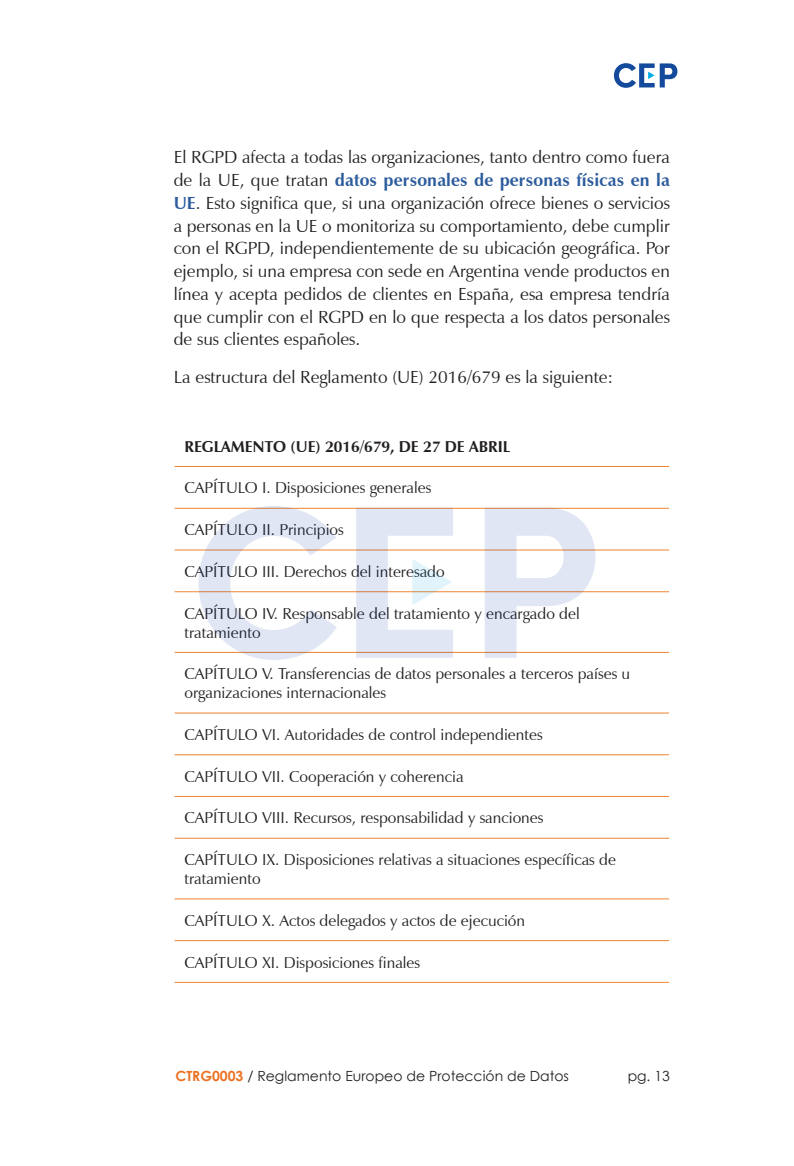
<style>
.page{position:relative;width:794px;height:1166px;background:#fff}
.page>*{position:absolute;margin:0;border:0;box-sizing:border-box;transform-origin:0 0}
.t1{font:17.5px/22.8px "Zapf Humanist 601 BT";color:#231f20;text-align:justify}
.t2{font:15.75px/18.9px "Zapf Humanist 601 BT";color:#231f20}
.t3{font:700 15.75px "Zapf Humanist 601 BT";color:#231f20}
.t4{font:14px "Century Gothic";color:#231f20}
.s1{font-weight:700;color:#2c5c9d}
.s2{font-weight:700;color:#eb7223}
</style>
<div class="page">
<svg style="left:614px;top:63px;width:63px;height:25px"></svg>
<svg style="left:174px;top:507px;width:495px;height:475px"></svg>
<hr style="left:174px;top:466px;width:495px;height:1px;background:#ed8432">
<hr style="left:174px;top:508px;width:495px;height:1px;background:#ed8432">
<hr style="left:174px;top:549px;width:495px;height:1px;background:#ed8432">
<hr style="left:174px;top:591px;width:495px;height:1px;background:#ed8432">
<hr style="left:174px;top:652px;width:495px;height:1px;background:#ed8432">
<hr style="left:174px;top:712px;width:495px;height:1px;background:#ed8432">
<hr style="left:174px;top:754px;width:495px;height:1px;background:#ed8432">
<hr style="left:174px;top:796px;width:495px;height:1px;background:#ed8432">
<hr style="left:174px;top:838px;width:495px;height:1px;background:#ed8432">
<hr style="left:174px;top:898px;width:495px;height:1px;background:#ed8432">
<hr style="left:174px;top:940px;width:495px;height:1px;background:#ed8432">
<hr style="left:174px;top:982px;width:495px;height:1px;background:#ed8432">
<svg style="left:198px;top:506px;width:139px;height:154px"></svg>
<svg style="left:484px;top:508px;width:111px;height:150px"></svg>
<svg style="left:356px;top:508px;width:97px;height:150px"></svg>
<p class="t1" style="left:174px;top:146px;width:498px">El RGPD afecta a todas las organizaciones, tanto dentro como fuera de la UE, que tratan <span class="s1">datos personales de personas físicas en la UE</span>. Esto significa que, si una organización ofrece bienes o servicios a personas en la UE o monitoriza su comportamiento, debe cumplir con el RGPD, independientemente de su ubicación geográfica. Por ejemplo, si una empresa con sede en Argentina vende productos en línea y acepta pedidos de clientes en España, esa empresa tendría que cumplir con el RGPD en lo que respecta a los datos personales de sus clientes españoles.</p>
<p class="t1" style="left:174px;top:366px;width:441px">La estructura del Reglamento (UE) 2016/679 es la siguiente:</p>
<p class="t3" style="left:184px;top:436px;width:327px">REGLAMENTO (UE) 2016/679, DE 27 DE ABRIL</p>
<p class="t2" style="left:184px;top:478px;width:248px">CAPÍTULO I. Disposiciones generales</p>
<p class="t2" style="left:184px;top:520px;width:161px">CAPÍTULO II. Principios</p>
<p class="t2" style="left:184px;top:562px;width:262px">CAPÍTULO III. Derechos del interesado</p>
<p class="t2" style="left:184px;top:604px;width:397px">CAPÍTULO IV. Responsable del tratamiento y encargado del tratamiento</p>
<p class="t2" style="left:184px;top:664px;width:447px">CAPÍTULO V. Transferencias de datos personales a terceros países u organizaciones internacionales</p>
<p class="t2" style="left:184px;top:725px;width:360px">CAPÍTULO VI. Autoridades de control independientes</p>
<p class="t2" style="left:184px;top:767px;width:281px">CAPÍTULO VII. Cooperación y coherencia</p>
<p class="t2" style="left:184px;top:808px;width:360px">CAPÍTULO VIII. Recursos, responsabilidad y sanciones</p>
<p class="t2" style="left:184px;top:850px;width:433px">CAPÍTULO IX. Disposiciones relativas a situaciones específicas de tratamiento</p>
<p class="t2" style="left:184px;top:911px;width:342px">CAPÍTULO X. Actos delegados y actos de ejecución</p>
<p class="t2" style="left:184px;top:952px;width:237px">CAPÍTULO XI. Disposiciones finales</p>
<p class="t4" style="left:175px;top:1066px;width:395px"><span class="s2">CTRG0003</span> / Reglamento Europeo de Protección de Datos</p>
<p class="t4" style="left:627px;top:1066px;width:44px">pg. 13</p>
</div>
